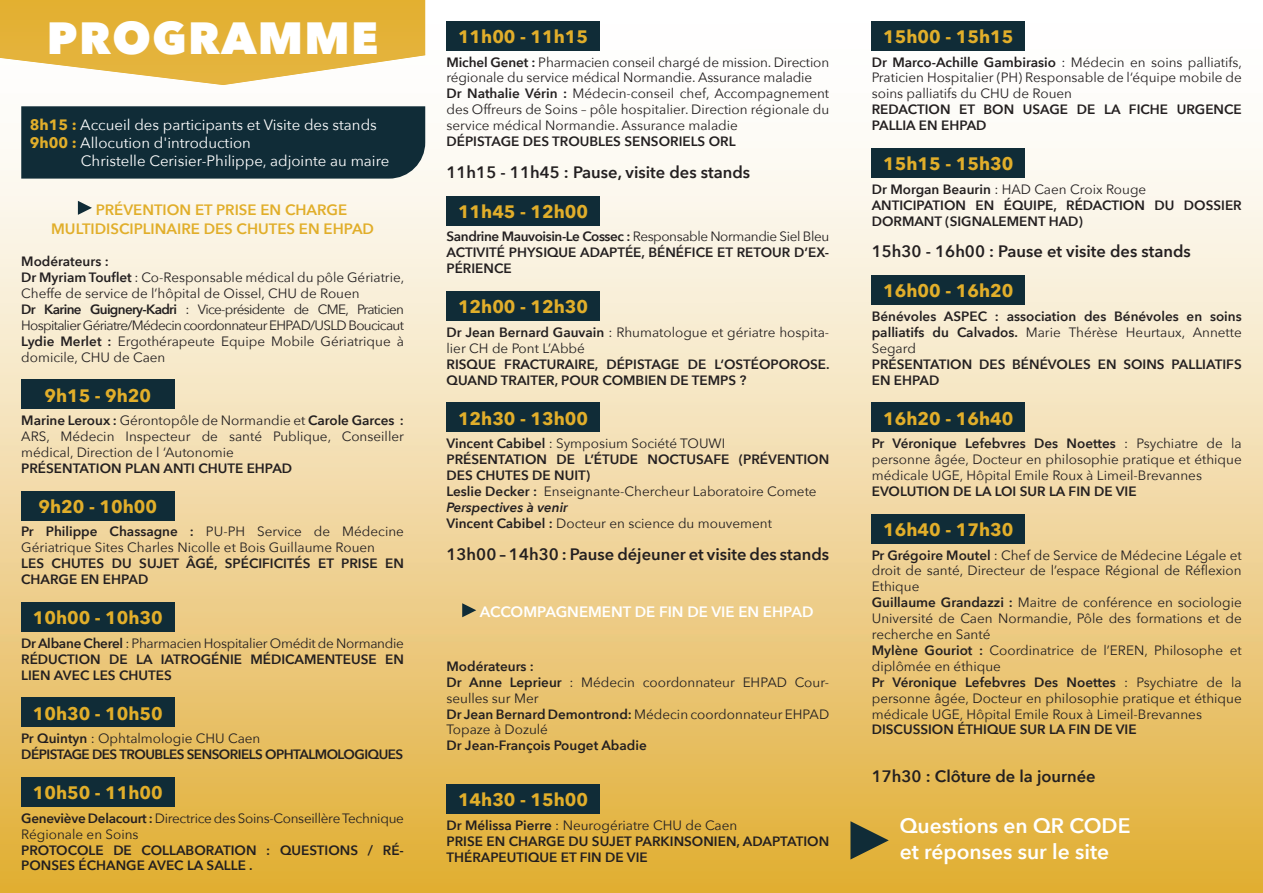
<style>
.page{position:relative;width:1263px;height:893px;background:#fff}
.page>*{position:absolute;margin:0;border:0;box-sizing:border-box;transform-origin:0 0}
.t1{font:800 45px "Avenir Next";letter-spacing:.03em;color:#fff}
.t2{font:600 21px/25.2px "Avenir Next";color:#fff}
.t3{font:700 18px "Avenir Next";color:#e1ae2a}
.t4{font:600 16.5px "Avenir Next";color:#231f20}
.t5{font:15px/18px "Avenir Next";color:#fff}
.t6{font:600 15px/19.5px "Avenir Next";color:#e1ae2a}
.t7{font:600 15px "Avenir Next";color:#fff}
.t8{font:13.5px/15.9px "Avenir Next";color:#231f20}
.t9{font:600 13.5px/15.9px "Avenir Next";color:#231f20}
.t10{font:600 13.5px/15.9px "Avenir Next";letter-spacing:-.04em;color:#231f20}
.t11{font:13.5px/15.9px "Avenir Next";letter-spacing:-.02em;color:#231f20}
.s1{font-weight:700;color:#e1ae2a}
.s2{font-weight:600}
.s3{font-weight:400}
.s4{font-style:italic}
</style>
<div class="page">
<img style="left:0;top:159px;width:736px;height:734px">
<img style="left:736px;top:21px;width:527px;height:872px">
<img style="left:425px;top:0;width:313px;height:53px">
<img style="left:0;top:0;width:425px;height:85px">
<div style="left:21px;top:106px;width:404px;height:73px;background:#102c37"></div>
<svg style="left:78px;top:201px;width:14px;height:14px"></svg>
<div style="left:21px;top:379px;width:153px;height:30px;background:#102c37"></div>
<div style="left:21px;top:491px;width:153px;height:30px;background:#102c37"></div>
<div style="left:21px;top:602px;width:153px;height:30px;background:#102c37"></div>
<div style="left:21px;top:697px;width:153px;height:30px;background:#102c37"></div>
<div style="left:21px;top:777px;width:153px;height:30px;background:#102c37"></div>
<div style="left:446px;top:21px;width:154px;height:30px;background:#102c37"></div>
<div style="left:446px;top:196px;width:154px;height:30px;background:#102c37"></div>
<div style="left:446px;top:291px;width:154px;height:30px;background:#102c37"></div>
<div style="left:446px;top:402px;width:154px;height:30px;background:#102c37"></div>
<div style="left:446px;top:784px;width:154px;height:30px;background:#102c37"></div>
<div style="left:872px;top:21px;width:153px;height:30px;background:#102c37"></div>
<div style="left:872px;top:148px;width:153px;height:30px;background:#102c37"></div>
<div style="left:872px;top:275px;width:153px;height:30px;background:#102c37"></div>
<div style="left:872px;top:402px;width:153px;height:30px;background:#102c37"></div>
<div style="left:872px;top:514px;width:153px;height:30px;background:#102c37"></div>
<svg style="left:850px;top:821px;width:39px;height:38px"></svg>
<svg style="left:462px;top:603px;width:14px;height:14px"></svg>
<h1 class="t1" style="left:47px;top:10px;width:333px">PROGRAMME</h1>
<p class="t5" style="left:30px;top:115px;width:349px"><span class="s1">8h15 :</span> Accueil des participants et Visite des stands<br><span class="s1">9h00 :</span> Allocution d'introduction</p>
<p class="t5" style="left:81px;top:151px;width:310px">Christelle Cerisier-Philippe, adjointe au maire</p>
<p class="t6" style="left:51px;top:199px;width:324px;text-indent:45px">PRÉVENTION ET PRISE EN CHARGE<br>MULTIDISCIPLINAIRE DES CHUTES EN EHPAD</p>
<p class="t8" style="left:21px;top:253px;width:385px"><span class="s2">Modérateurs :<br>Dr Myriam Touflet</span> : Co-Responsable médical du pôle Gériatrie, Cheffe de service de l’hôpital de Oissel, CHU de Rouen<br><span class="s2">Dr Karine Guignery-Kadri</span> : Vice-présidente de CME, Praticien Hospitalier Gériatre/Médecin coordonnateur EHPAD/USLD Boucicaut <span class="s2">Lydie Merlet :</span> Ergothérapeute Equipe Mobile Gériatrique à domicile, CHU de Caen</p>
<h3 class="t3" style="left:44px;top:380px;width:108px">9h15 - 9h20</h3>
<p class="t8" style="left:21px;top:412px;width:384px;text-align:justify"><span class="s2">Marine Leroux :</span> Gérontopôle de Normandie et <span class="s2">Carole Garces :<br></span>ARS, Médecin Inspecteur de santé Publique, Conseiller médical, Direction de l ‘Autonomie</p>
<p class="t9" style="left:21px;top:460px;width:272px">PRÉSENTATION PLAN ANTI CHUTE EHPAD</p>
<h3 class="t3" style="left:39px;top:491px;width:120px">9h20 - 10h00</h3>
<p class="t8" style="left:21px;top:523px;width:384px"><span class="s2">Pr Philippe Chassagne :</span> PU-PH Service de Médecine<br>Gériatrique Sites Charles Nicolle et Bois Guillaume Rouen</p>
<p class="t9" style="left:21px;top:555px;width:384px">LES CHUTES DU SUJET ÂGÉ, SPÉCIFICITÉS ET PRISE EN<br>CHARGE EN EHPAD</p>
<h3 class="t3" style="left:33px;top:602px;width:132px">10h00 - 10h30</h3>
<p class="t9" style="left:21px;top:635px;width:384px;text-align:justify">Dr Albane Cherel <span class="s3">: Pharmacien Hospitalier Omédit de Normandie </span>RÉDUCTION DE LA IATROGÉNIE MÉDICAMENTEUSE EN LIEN AVEC LES CHUTES</p>
<h3 class="t3" style="left:33px;top:698px;width:132px">10h30 - 10h50</h3>
<p class="t10" style="left:21px;top:730px;width:383px">Pr Quintyn <span class="s3">: Ophtalmologie CHU Caen<br></span>DÉPISTAGE DES TROUBLES SENSORIELS OPHTALMOLOGIQUES</p>
<h3 class="t3" style="left:33px;top:777px;width:132px">10h50 - 11h00</h3>
<p class="t11" style="left:21px;top:809px;width:384px"><span class="s2">Geneviève Delacourt :</span> Directrice des Soins-Conseillère Technique<br>Régionale en Soins</p>
<p class="t9" style="left:21px;top:841px;width:384px">PROTOCOLE DE COLLABORATION : QUESTIONS / RÉ-<br>PONSES ÉCHANGE AVEC LA SALLE .</p>
<h3 class="t3" style="left:458px;top:21px;width:132px">11h00 - 11h15</h3>
<p class="t8" style="left:446px;top:53px;width:384px"><span class="s2">Michel Genet :</span> Pharmacien conseil chargé de mission. Direction régionale du service médical Normandie. Assurance maladie <span class="s2">Dr Nathalie Vérin :</span> Médecin-conseil chef, Accompagnement des Offreurs de Soins – pôle hospitalier. Direction régionale du service médical Normandie. Assurance maladie</p>
<p class="t9" style="left:446px;top:133px;width:291px">DÉPISTAGE DES TROUBLES SENSORIELS ORL</p>
<p class="t4" style="left:446px;top:158px;width:305px">11h15 - 11h45 : Pause, visite des stands</p>
<h3 class="t3" style="left:458px;top:196px;width:132px">11h45 - 12h00</h3>
<p class="t9" style="left:446px;top:228px;width:384px;text-align:justify">Sandrine Mauvoisin-Le Cossec : <span class="s3">Responsable Normandie Siel Bleu </span>ACTIVITÉ PHYSIQUE ADAPTÉE, BÉNÉFICE ET RETOUR D’EX-PÉRIENCE</p>
<h3 class="t3" style="left:458px;top:291px;width:132px">12h00 - 12h30</h3>
<p class="t8" style="left:446px;top:324px;width:384px"><span class="s2">Dr Jean Bernard Gauvain</span> : Rhumatologue et gériatre hospita&shy;lier CH de Pont L’Abbé</p>
<p class="t9" style="left:446px;top:356px;width:385px">RISQUE FRACTURAIRE, DÉPISTAGE DE L‘OSTÉOPOROSE.<br>QUAND TRAITER, POUR COMBIEN DE TEMPS ?</p>
<h3 class="t3" style="left:458px;top:403px;width:132px">12h30 - 13h00</h3>
<p class="t9" style="left:446px;top:435px;width:384px">Vincent Cabibel <span class="s3">: Symposium Société TOUWI<br></span>PRÉSENTATION DE L’ÉTUDE NOCTUSAFE (PRÉVENTION DES CHUTES DE NUIT)<br>Leslie Decker : <span class="s3">Enseignante-Chercheur Laboratoire Comete </span><span class="s4">Perspectives à venir<br></span>Vincent Cabibel : <span class="s3">Docteur en science du mouvement</span></p>
<p class="t4" style="left:446px;top:540px;width:384px">13h00 – 14h30 : Pause déjeuner et visite des stands</p>
<p class="t7" style="left:480px;top:599px;width:335px">ACCOMPAGNEMENT DE FIN DE VIE EN EHPAD</p>
<p class="t8" style="left:446px;top:658px;width:384px"><span class="s2">Modérateurs :<br>Dr Anne Leprieur</span> : Médecin coordonnateur EHPAD Cour&shy;seulles sur Mer<br><span class="s2">Dr Jean Bernard Demontrond:</span> Médecin coordonnateur EHPAD<br>Topaze à Dozulé</p>
<p class="t9" style="left:446px;top:737px;width:202px">Dr Jean-François Pouget Abadie</p>
<h3 class="t3" style="left:458px;top:784px;width:132px">14h30 - 15h00</h3>
<p class="t9" style="left:446px;top:817px;width:384px">Dr Mélissa Pierre <span class="s3">: Neurogériatre CHU de Caen<br></span>PRISE EN CHARGE DU SUJET PARKINSONIEN, ADAPTATION<br>THÉRAPEUTIQUE ET FIN DE VIE</p>
<h3 class="t3" style="left:883px;top:21px;width:132px">15h00 - 15h15</h3>
<p class="t8" style="left:872px;top:53px;width:372px;text-align:justify"><span class="s2">Dr Marco-Achille Gambirasio</span> : Médecin en soins palliatifs, Praticien Hospitalier (PH) Responsable de l‘équipe mobile de soins palliatifs du CHU de Rouen</p>
<p class="t9" style="left:872px;top:101px;width:371px">REDACTION ET BON USAGE DE LA FICHE URGENCE<br>PALLIA EN EHPAD</p>
<h3 class="t3" style="left:883px;top:148px;width:132px">15h15 - 15h30</h3>
<p class="t9" style="left:872px;top:181px;width:371px">Dr Morgan Beaurin <span class="s3">: HAD Caen Croix Rouge<br></span>ANTICIPATION EN ÉQUIPE, RÉDACTION DU DOSSIER<br>DORMANT (SIGNALEMENT HAD)</p>
<p class="t4" style="left:872px;top:237px;width:321px">15h30 - 16h00 : Pause et visite des stands</p>
<h3 class="t3" style="left:883px;top:275px;width:132px">16h00 - 16h20</h3>
<p class="t9" style="left:872px;top:308px;width:371px;text-align:justify">Bénévoles ASPEC : association des Bénévoles en soins palliatifs du Calvados. <span class="s3">Marie Thérèse Heurtaux, Annette Segard</span></p>
<p class="t9" style="left:872px;top:356px;width:371px">PRÉSENTATION DES BÉNÉVOLES EN SOINS PALLIATIFS<br>EN EHPAD</p>
<h3 class="t3" style="left:883px;top:403px;width:132px">16h20 - 16h40</h3>
<p class="t8" style="left:872px;top:435px;width:371px;text-align:justify"><span class="s2">Pr Véronique Lefebvres Des Noettes</span> : Psychiatre de la personne âgée, Docteur en philosophie pratique et éthique médicale UGE, Hôpital Emile Roux à Limeil-Brevannes</p>
<p class="t9" style="left:872px;top:483px;width:266px">EVOLUTION DE LA LOI SUR LA FIN DE VIE</p>
<h3 class="t3" style="left:883px;top:514px;width:132px">16h40 - 17h30</h3>
<p class="t8" style="left:872px;top:546px;width:371px"><span class="s2">Pr Grégoire Moutel</span> : Chef de Service de Médecine Légale et droit de santé, Directeur de l’espace Régional de Réflexion Ethique<br><span class="s2">Guillaume Grandazzi :</span> Maitre de conférence en sociologie Université de Caen Normandie, Pôle des formations et de recherche en Santé<br><span class="s2">Mylène Gouriot :</span> Coordinatrice de l’EREN, Philosophe et diplômée en éthique<br><span class="s2">Pr Véronique Lefebvres Des Noettes</span> : Psychiatre de la personne âgée, Docteur en philosophie pratique et éthique médicale UGE, Hôpital Emile Roux à Limeil-Brevannes</p>
<p class="t9" style="left:872px;top:721px;width:266px">DISCUSSION ÉTHIQUE SUR LA FIN DE VIE</p>
<p class="t4" style="left:872px;top:762px;width:225px">17h30 : Clôture de la journée</p>
<h2 class="t2" style="left:900px;top:813px;width:232px">Questions en QR CODE et réponses sur le site</h2>
</div>
